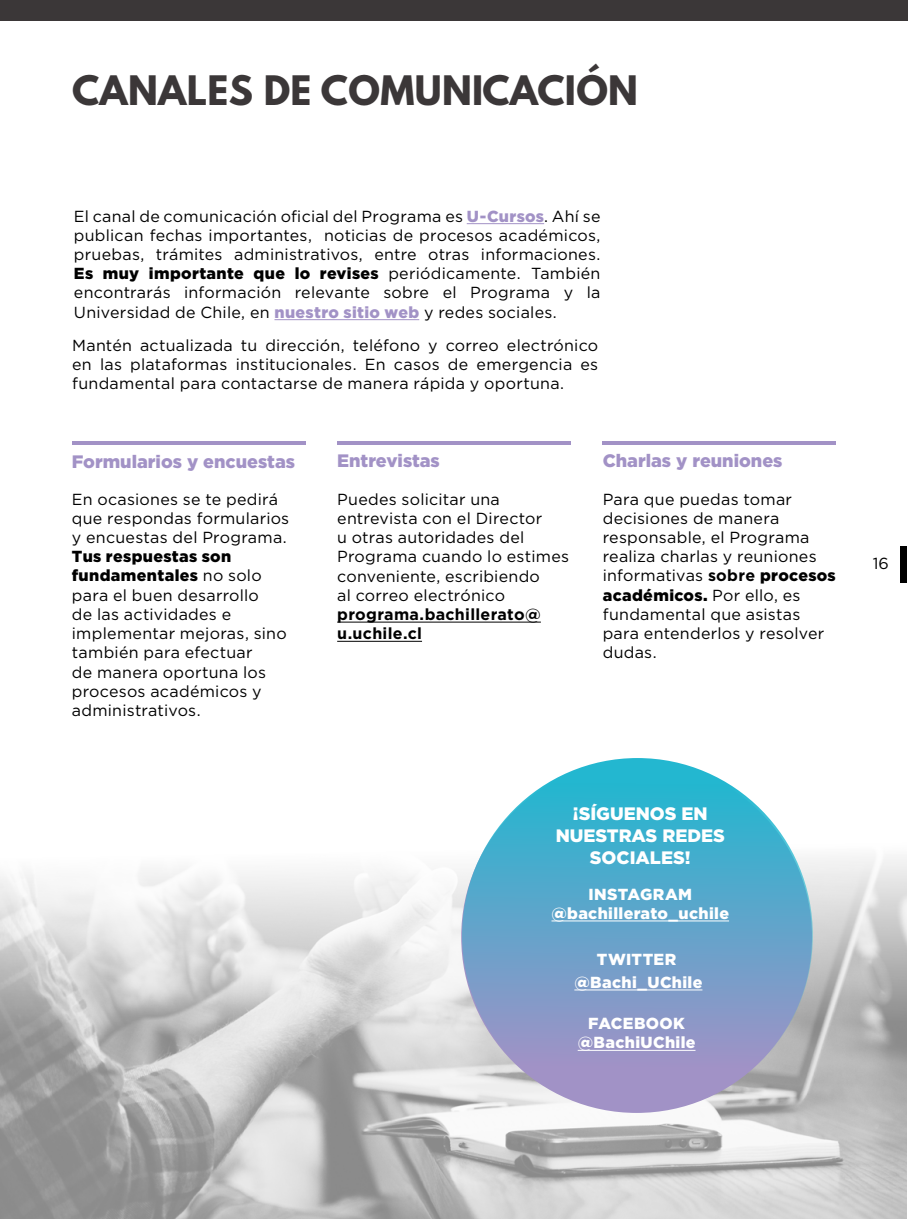
<style>
.page{position:relative;width:908px;height:1219px;background:#fff}
.page>*{position:absolute;margin:0;border:0;box-sizing:border-box;transform-origin:0 0}
.t1{font:700 36px "League Spartan";letter-spacing:.01em;color:#3b3738}
.t2{font:900 18px "Gotham";color:#a292c6}
.t3{font:900 18px/21.6px "Gotham";color:#fff;text-align:center}
.t4{font:16px/19.2px "Gotham";letter-spacing:.015em;color:#000}
.t5{font:900 16px/19.2px "Gotham";letter-spacing:.02em;color:#fff;text-align:center}
.t6{font:700 16px/19.2px "Gotham";letter-spacing:.015em;color:#000}
.s1{font-weight:900;color:#a292c6}
.s2{font-weight:900}
.s3{font-weight:700}
</style>
<div class="page">
<div style="left:900px;top:546px;width:6px;height:36px;background:#000"></div>
<img style="left:0;top:832px;width:906px;height:387px">
<hr style="left:466px;top:223px;width:78px;height:1px;background:#a292c6">
<hr style="left:274px;top:319px;width:145px;height:1px;background:#a292c6">
<hr style="left:337px;top:622px;width:203px;height:1px;background:#000">
<hr style="left:337px;top:641px;width:85px;height:1px;background:#000">
<hr style="left:72px;top:441px;width:233px;height:4px;background:#a292c6">
<hr style="left:602px;top:441px;width:233px;height:4px;background:#a292c6">
<hr style="left:337px;top:441px;width:233px;height:4px;background:#a292c6">
<div style="left:0;top:0;width:907px;height:20px;background:#3b3738"></div>
<div style="left:462px;top:758px;width:350px;height:355px;background:linear-gradient(to bottom,#1cb9d0,#b08ec5);border-radius:50%"></div>
<hr style="left:577px;top:1050px;width:118px;height:1px;background:#fff">
<hr style="left:551px;top:921px;width:177px;height:1px;background:#fff">
<hr style="left:574px;top:990px;width:128px;height:1px;background:#fff">
<h1 class="t1" style="left:72px;top:62px;width:567px">CANALES DE COMUNICACIÓN</h1>
<p class="t4" style="left:74px;top:206px;width:528px;text-align:justify">El canal de comunicación oficial del Programa es <span class="s1">U-Cursos</span>. Ahí se publican fechas importantes, noticias de procesos académicos, pruebas, trámites administrativos, entre otras informaciones.<br><span class="s2">Es muy importante que lo revises</span> periódicamente. También encontrarás información relevante sobre el Programa y la Universidad de Chile, en <span class="s1">nuestro sitio web</span> y redes sociales.</p>
<p class="t4" style="left:72px;top:335px;width:527px;text-align:justify">Mantén actualizada tu dirección, teléfono y correo electrónico en las plataformas institucionales. En casos de emergencia es fundamental para contactarse de manera rápida y oportuna.</p>
<p class="t2" style="left:72px;top:449px;width:225px">Formularios y encuestas</p>
<p class="t2" style="left:337px;top:449px;width:104px">Entrevistas</p>
<p class="t2" style="left:602px;top:448px;width:181px">Charlas y reuniones</p>
<p class="t4" style="left:337px;top:489px;width:233px">Puedes solicitar una entrevista con el Director<br>u otras autoridades del<br>Programa cuando lo estimes conveniente, escribiendo<br>al correo electrónico</p>
<p class="t6" style="left:337px;top:604px;width:205px">programa.bachillerato@ u.uchile.cl</p>
<p class="t4" style="left:72px;top:489px;width:219px">En ocasiones se te pedirá que respondas formularios y encuestas del Programa.</p>
<p class="t4" style="left:72px;top:547px;width:216px"><span class="s2">Tus respuestas son fundamentales</span> no solo para el buen desarrollo<br>de las actividades e implementar mejoras, sino también para efectuar<br>de manera oportuna los procesos académicos y administrativos.</p>
<p class="t4" style="left:602px;top:489px;width:234px">Para que puedas tomar decisiones de manera responsable, el Programa realiza charlas y reuniones informativas <span class="s3">sobre</span> <span class="s2">procesos académicos.</span> Por ello, es fundamental que asistas para entenderlos y resolver dudas.</p>
<p class="t3" style="left:555px;top:803px;width:171px">¡SÍGUENOS EN<br>NUESTRAS REDES<br>SOCIALES!</p>
<p class="t5" style="left:551px;top:884px;width:179px">INSTAGRAM @bachillerato_uchile</p>
<p class="t5" style="left:596px;top:950px;width:81px">TWITTER</p>
<p class="t5" style="left:574px;top:972px;width:129px">@Bachi_UChile</p>
<p class="t5" style="left:577px;top:1014px;width:119px">FACEBOOK @BachiUChile</p>
<p class="t4" style="left:872px;top:554px;width:18px">16</p>
</div>
